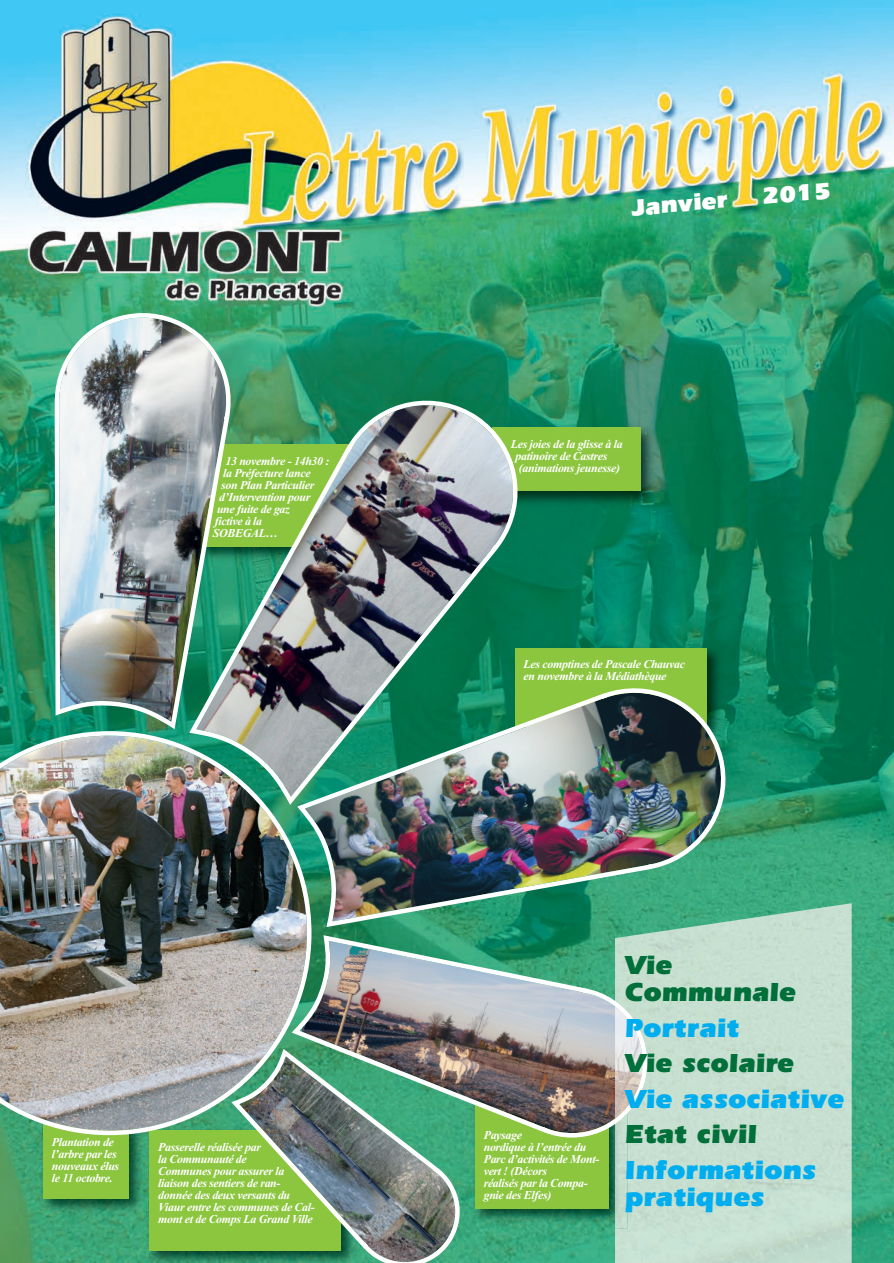
<style>
.page{position:relative;width:894px;height:1263px;background:#fff}
.page>*{position:absolute;margin:0;border:0;box-sizing:border-box;transform-origin:0 0}
.t1{font:900 27px/27px "Itc Eras";color:#00aeef}
.t2{font:900 27px/27px "Itc Eras";color:#006f3a}
.t3{font:900 24px "Itc Eras";color:#fff}
.t4{font:italic 700 12px/12px "Times New Roman";letter-spacing:-.03em;color:#fff}
</style>
<div class="page">
<img style="left:0;top:0;width:894px;height:1263px">
<img style="left:37px;top:1135px;width:106px;height:83px">
<div style="left:43px;top:1123px;width:85px;height:76px;background:#8bc63e"></div>
<img style="left:143px;top:1135px;width:88px;height:128px">
<img style="left:143px;top:1135px;width:5px;height:83px">
<div style="left:150px;top:1130px;width:191px;height:120px;background:#8bc63e"></div>
<img style="left:520px;top:641px;width:206px;height:44px">
<div style="left:515px;top:648px;width:192px;height:79px;background:#8bc63e"></div>
<img style="left:468px;top:1140px;width:147px;height:88px">
<div style="left:475px;top:1097px;width:133px;height:111px;background:#8bc63e"></div>
<img style="left:520px;top:421px;width:140px;height:90px">
<div style="left:492px;top:427px;width:148px;height:64px;background:#8bc63e"></div>
<img style="left:55px;top:311px;width:177px;height:418px">
<img style="left:189px;top:398px;width:331px;height:333px">
<img style="left:297px;top:685px;width:431px;height:242px">
<img style="left:311px;top:935px;width:304px;height:205px">
<img style="left:615px;top:903px;width:236px;height:360px">
<img style="left:615px;top:1124px;width:12px;height:104px">
<svg style="left:615px;top:1001px;width:34px;height:123px"></svg>
<img style="left:615px;top:1006px;width:28px;height:112px">
<img style="left:0;top:731px;width:311px;height:404px">
<img style="left:231px;top:1049px;width:229px;height:214px">
<p class="t4" style="left:225px;top:456px;width:106px">13 novembre - 14h30 :</p>
<p class="t4" style="left:223px;top:468px;width:89px">la Préfecture lance</p>
<p class="t4" style="left:221px;top:480px;width:95px">son Plan Particulier</p>
<p class="t4" style="left:219px;top:492px;width:93px">d’Intervention pour</p>
<p class="t4" style="left:217px;top:504px;width:74px">une fuite de gaz</p>
<p class="t4" style="left:215px;top:516px;width:49px">fictive à la</p>
<p class="t4" style="left:213px;top:528px;width:66px">SOBEGAL…</p>
<p class="t4" style="left:52px;top:1137px;width:69px">Plantation de l’arbre par les nouveaux élus le 11 octobre.</p>
<p class="t4" style="left:158px;top:1142px;width:158px">Passerelle réalisée par<br>la Communauté de<br>Communes pour assurer la liaison des sentiers de ran&shy;donnée des deux versants du<br>Viaur entre les communes de Cal&shy;mont et de Comps La Grand Ville</p>
<h2 class="t3" style="left:630px;top:200px;width:98px;rotate:-5deg">Janvier</h2>
<h2 class="t3" style="left:761px;top:188px;width:71px;rotate:-5deg">2015</h2>
<p class="t4" style="left:515px;top:439px;width:109px;text-indent:-5px">Les joies de la glisse à la patinoire de Castres (animations jeunesse)</p>
<p class="t4" style="left:523px;top:660px;width:163px">Les comptines de Pascale Chauvac en novembre à la Médiathèque</p>
<p class="t4" style="left:483px;top:1130px;width:117px">Paysage<br>nordique à l’entrée du<br>Parc d’activités de Mont&shy;vert ! (Décors<br>réalisés par la Compa&shy;gnie des Elfes)</p>
<h1 class="t2" style="left:624px;top:955px;width:173px">Vie<br>Communale</h1>
<h1 class="t1" style="left:624px;top:1017px;width:116px">Portrait</h1>
<h1 class="t2" style="left:624px;top:1053px;width:171px">Vie scolaire</h1>
<h1 class="t1" style="left:624px;top:1088px;width:221px">Vie associative</h1>
<h1 class="t2" style="left:624px;top:1124px;width:134px">Etat civil</h1>
<h1 class="t1" style="left:624px;top:1159px;width:193px">Informations pratiques</h1>
</div>
